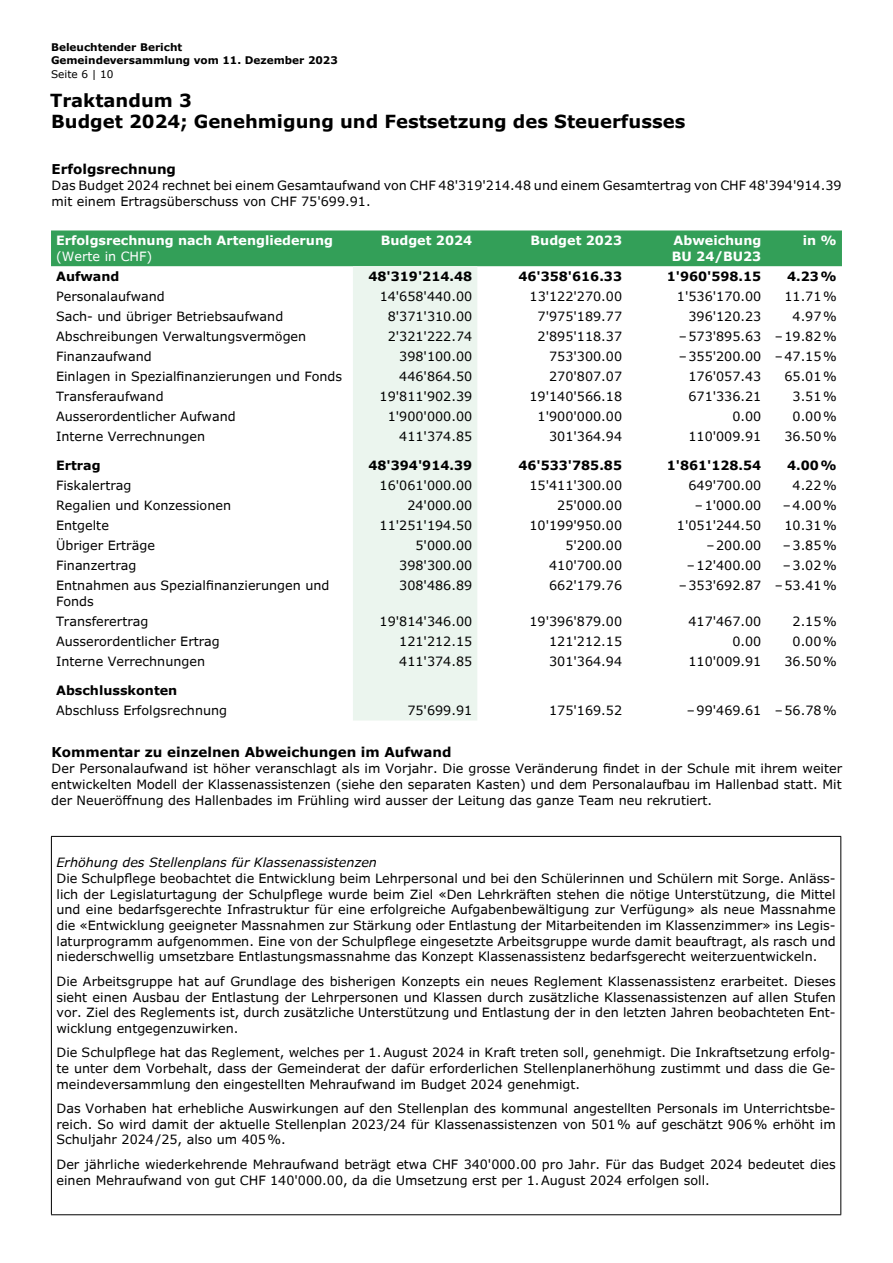
<style>
.page{position:relative;width:893px;height:1263px;background:#fff}
.page>*{position:absolute;margin:0;border:0;box-sizing:border-box;transform-origin:0 0}
.t1{font:700 18px/21px "Verdana Pro";color:#000}
.t2{font:700 13.5px "Verdana Pro";color:#000}
.t3{font:12.75px/15.8px "Verdana Pro";color:#000;text-align:justify}
.t4{font:700 12.75px "Verdana Pro";color:#000}
.t5{font:700 12.75px/15.8px "Verdana Pro";color:#fff}
.t6{font:italic 12.75px "Verdana Pro";color:#000}
.t7{font:12.75px "Verdana Pro";color:#fff}
.t8{font:700 10.5px/13.5px "Verdana Pro";color:#000}
.t9{font:10.5px "Verdana Pro";color:#000}
</style>
<div class="page">
<div style="left:51px;top:230px;width:791px;height:36px;background:#339f58"></div>
<div style="left:353px;top:266px;width:124px;height:454px;background:#ebf5ee"></div>
<hr style="left:51px;top:836px;width:790px;height:1px;background:#000">
<hr style="left:51px;top:837px;width:1px;height:377px;background:#000">
<hr style="left:840px;top:837px;width:1px;height:377px;background:#000">
<hr style="left:51px;top:1214px;width:790px;height:1px;background:#000">
<p class="t8" style="left:51px;top:40px;width:288px">Beleuchtender Bericht<br>Gemeindeversammlung vom 11. Dezember 2023</p>
<p class="t9" style="left:51px;top:67px;width:64px">Seite 6 | 10</p>
<h1 class="t1" style="left:50px;top:90px;width:637px">Traktandum 3<br>Budget 2024; Genehmigung und Festsetzung des Steuerfusses</h1>
<p class="t2" style="left:52px;top:161px;width:126px">Erfolgsrechnung</p>
<p class="t3" style="left:51px;top:178px;width:792px">Das Budget 2024 rechnet bei einem Gesamtaufwand von CHF 48'319'214.48 und einem Gesamtertrag von CHF 48'394'914.39 mit einem Ertragsüberschuss von CHF 75'699.91.</p>
<p class="t5" style="left:56px;top:233px;width:278px">Erfolgsrechnung nach Artengliederung</p>
<p class="t7" style="left:56px;top:248px;width:98px">(Werte in CHF)</p>
<p class="t5" style="left:381px;top:233px;width:93px">Budget 2024</p>
<p class="t5" style="left:531px;top:233px;width:93px">Budget 2023</p>
<p class="t5" style="left:672px;top:233px;width:91px">Abweichung<br>BU 24/BU23</p>
<p class="t5" style="left:803px;top:233px;width:36px">in %</p>
<p class="t4" style="left:56px;top:268px;width:65px">Aufwand</p>
<p class="t4" style="left:368px;top:268px;width:105px">48'319'214.48</p>
<p class="t4" style="left:518px;top:268px;width:105px">46'358'616.33</p>
<p class="t4" style="left:667px;top:268px;width:96px">1'960'598.15</p>
<p class="t4" style="left:787px;top:268px;width:51px">4.23 %</p>
<p class="t3" style="left:56px;top:289px;width:110px">Personalaufwand</p>
<p class="t3" style="left:380px;top:289px;width:94px">14'658'440.00</p>
<p class="t3" style="left:530px;top:289px;width:94px">13'122'270.00</p>
<p class="t3" style="left:677px;top:289px;width:86px">1'536'170.00</p>
<p class="t3" style="left:784px;top:289px;width:54px">11.71 %</p>
<p class="t3" style="left:56px;top:309px;width:229px">Sach- und übriger Betriebsaufwand</p>
<p class="t3" style="left:388px;top:309px;width:86px">8'371'310.00</p>
<p class="t3" style="left:538px;top:309px;width:86px">7'975'189.77</p>
<p class="t3" style="left:688px;top:309px;width:74px">396'120.23</p>
<p class="t3" style="left:793px;top:309px;width:46px">4.97 %</p>
<p class="t3" style="left:56px;top:329px;width:252px">Abschreibungen Verwaltungsvermögen</p>
<p class="t3" style="left:388px;top:329px;width:86px">2'321'222.74</p>
<p class="t3" style="left:538px;top:329px;width:86px">2'895'118.37</p>
<p class="t3" style="left:679px;top:329px;width:160px">– 573'895.63 – 19.82 %</p>
<p class="t3" style="left:56px;top:349px;width:97px">Finanzaufwand</p>
<p class="t3" style="left:399px;top:349px;width:74px">398'100.00</p>
<p class="t3" style="left:549px;top:349px;width:74px">753'300.00</p>
<p class="t3" style="left:679px;top:349px;width:160px">– 355'200.00 – 47.15 %</p>
<p class="t3" style="left:56px;top:368px;width:288px">Einlagen in Spezialfinanzierungen und Fonds</p>
<p class="t3" style="left:399px;top:368px;width:74px">446'864.50</p>
<p class="t3" style="left:549px;top:368px;width:74px">270'807.07</p>
<p class="t3" style="left:688px;top:368px;width:74px">176'057.43</p>
<p class="t3" style="left:784px;top:368px;width:54px">65.01 %</p>
<p class="t3" style="left:56px;top:388px;width:109px">Transferaufwand</p>
<p class="t3" style="left:380px;top:388px;width:94px">19'811'902.39</p>
<p class="t3" style="left:529px;top:388px;width:94px">19'140'566.18</p>
<p class="t3" style="left:688px;top:388px;width:74px">671'336.21</p>
<p class="t3" style="left:793px;top:388px;width:46px">3.51 %</p>
<p class="t3" style="left:56px;top:408px;width:181px">Ausserordentlicher Aufwand</p>
<p class="t3" style="left:388px;top:408px;width:86px">1'900'000.00</p>
<p class="t3" style="left:538px;top:408px;width:86px">1'900'000.00</p>
<p class="t3" style="left:732px;top:408px;width:30px">0.00</p>
<p class="t3" style="left:792px;top:408px;width:46px">0.00 %</p>
<p class="t3" style="left:56px;top:428px;width:151px">Interne Verrechnungen</p>
<p class="t3" style="left:399px;top:428px;width:74px">411'374.85</p>
<p class="t3" style="left:549px;top:428px;width:74px">301'364.94</p>
<p class="t3" style="left:688px;top:428px;width:74px">110'009.91</p>
<p class="t3" style="left:784px;top:428px;width:54px">36.50 %</p>
<p class="t4" style="left:56px;top:457px;width:46px">Ertrag</p>
<p class="t4" style="left:368px;top:457px;width:105px">48'394'914.39</p>
<p class="t4" style="left:518px;top:457px;width:105px">46'533'785.85</p>
<p class="t4" style="left:667px;top:457px;width:96px">1'861'128.54</p>
<p class="t4" style="left:787px;top:457px;width:51px">4.00 %</p>
<p class="t3" style="left:56px;top:478px;width:77px">Fiskalertrag</p>
<p class="t3" style="left:380px;top:478px;width:94px">16'061'000.00</p>
<p class="t3" style="left:529px;top:478px;width:94px">15'411'300.00</p>
<p class="t3" style="left:688px;top:478px;width:74px">649'700.00</p>
<p class="t3" style="left:793px;top:478px;width:46px">4.22 %</p>
<p class="t3" style="left:56px;top:498px;width:176px">Regalien und Konzessionen</p>
<p class="t3" style="left:407px;top:498px;width:66px">24'000.00</p>
<p class="t3" style="left:557px;top:498px;width:66px">25'000.00</p>
<p class="t3" style="left:695px;top:498px;width:68px">– 1'000.00</p>
<p class="t3" style="left:783px;top:498px;width:55px">– 4.00 %</p>
<p class="t3" style="left:56px;top:518px;width:54px">Entgelte</p>
<p class="t3" style="left:380px;top:518px;width:94px">11'251'194.50</p>
<p class="t3" style="left:529px;top:518px;width:94px">10'199'950.00</p>
<p class="t3" style="left:677px;top:518px;width:86px">1'051'244.50</p>
<p class="t3" style="left:784px;top:518px;width:54px">10.31 %</p>
<p class="t3" style="left:56px;top:538px;width:100px">Übriger Erträge</p>
<p class="t3" style="left:415px;top:538px;width:58px">5'000.00</p>
<p class="t3" style="left:565px;top:538px;width:58px">5'200.00</p>
<p class="t3" style="left:706px;top:538px;width:56px">– 200.00</p>
<p class="t3" style="left:783px;top:538px;width:55px">– 3.85 %</p>
<p class="t3" style="left:56px;top:558px;width:82px">Finanzertrag</p>
<p class="t3" style="left:399px;top:558px;width:74px">398'300.00</p>
<p class="t3" style="left:549px;top:558px;width:74px">410'700.00</p>
<p class="t3" style="left:687px;top:558px;width:76px">– 12'400.00</p>
<p class="t3" style="left:783px;top:558px;width:55px">– 3.02 %</p>
<p class="t3" style="left:56px;top:578px;width:275px">Entnahmen aus Spezialfinanzierungen und<br>Fonds</p>
<p class="t3" style="left:399px;top:578px;width:74px">308'486.89</p>
<p class="t3" style="left:549px;top:578px;width:74px">662'179.76</p>
<p class="t3" style="left:679px;top:578px;width:160px">– 353'692.87 – 53.41 %</p>
<p class="t3" style="left:56px;top:613px;width:94px">Transferertrag</p>
<p class="t3" style="left:380px;top:613px;width:94px">19'814'346.00</p>
<p class="t3" style="left:529px;top:613px;width:94px">19'396'879.00</p>
<p class="t3" style="left:688px;top:613px;width:74px">417'467.00</p>
<p class="t3" style="left:793px;top:613px;width:46px">2.15 %</p>
<p class="t3" style="left:56px;top:633px;width:165px">Ausserordentlicher Ertrag</p>
<p class="t3" style="left:399px;top:633px;width:74px">121'212.15</p>
<p class="t3" style="left:549px;top:633px;width:74px">121'212.15</p>
<p class="t3" style="left:732px;top:633px;width:30px">0.00</p>
<p class="t3" style="left:793px;top:633px;width:46px">0.00 %</p>
<p class="t3" style="left:56px;top:653px;width:151px">Interne Verrechnungen</p>
<p class="t3" style="left:399px;top:653px;width:74px">411'374.85</p>
<p class="t3" style="left:549px;top:653px;width:74px">301'364.94</p>
<p class="t3" style="left:688px;top:653px;width:74px">110'009.91</p>
<p class="t3" style="left:784px;top:653px;width:54px">36.50 %</p>
<p class="t4" style="left:56px;top:682px;width:123px">Abschlusskonten</p>
<p class="t3" style="left:56px;top:703px;width:173px">Abschluss Erfolgsrechnung</p>
<p class="t3" style="left:407px;top:703px;width:66px">75'699.91</p>
<p class="t3" style="left:549px;top:703px;width:74px">175'169.52</p>
<p class="t3" style="left:687px;top:703px;width:151px">– 99'469.61 – 56.78 %</p>
<p class="t2" style="left:52px;top:743px;width:401px">Kommentar zu einzelnen Abweichungen im Aufwand</p>
<p class="t3" style="left:51px;top:761px;width:792px">Der Personalaufwand ist höher veranschlagt als im Vorjahr. Die grosse Veränderung findet in der Schule mit ihrem weiter entwickelten Modell der Klassenassistenzen (siehe den separaten Kasten) und dem Personalaufbau im Hallenbad statt. Mit der Neueröffnung des Hallenbades im Frühling wird ausser der Leitung das ganze Team neu rekrutiert.</p>
<p class="t6" style="left:57px;top:854px;width:322px">Erhöhung des Stellenplans für Klassenassistenzen</p>
<p class="t3" style="left:57px;top:870px;width:781px">Die Schulpflege beobachtet die Entwicklung beim Lehrpersonal und bei den Schülerinnen und Schülern mit Sorge. Anläss&shy;lich der Legislaturtagung der Schulpflege wurde beim Ziel «Den Lehrkräften stehen die nötige Unterstützung, die Mittel und eine bedarfsgerechte Infrastruktur für eine erfolgreiche Aufgabenbewältigung zur Verfügung» als neue Massnahme die «Entwicklung geeigneter Massnahmen zur Stärkung oder Entlastung der Mitarbeitenden im Klassenzimmer» ins Legis&shy;laturprogramm aufgenommen. Eine von der Schulpflege eingesetzte Arbeitsgruppe wurde damit beauftragt, als rasch und niederschwellig umsetzbare Entlastungsmassnahme das Konzept Klassenassistenz bedarfsgerecht weiterzuentwickeln.</p>
<p class="t3" style="left:57px;top:973px;width:781px">Die Arbeitsgruppe hat auf Grundlage des bisherigen Konzepts ein neues Reglement Klassenassistenz erarbeitet. Dieses sieht einen Ausbau der Entlastung der Lehrpersonen und Klassen durch zusätzliche Klassenassistenzen auf allen Stufen vor. Ziel des Reglements ist, durch zusätzliche Unterstützung und Entlastung der in den letzten Jahren beobachteten Ent&shy;wicklung entgegenzuwirken.</p>
<p class="t3" style="left:57px;top:1045px;width:781px">Die Schulpflege hat das Reglement, welches per 1. August 2024 in Kraft treten soll, genehmigt. Die Inkraftsetzung erfolg&shy;te unter dem Vorbehalt, dass der Gemeinderat der dafür erforderlichen Stellenplanerhöhung zustimmt und dass die Ge&shy;meindeversammlung den eingestellten Mehraufwand im Budget 2024 genehmigt.</p>
<p class="t3" style="left:57px;top:1101px;width:781px">Das Vorhaben hat erhebliche Auswirkungen auf den Stellenplan des kommunal angestellten Personals im Unterrichtsbe&shy;reich. So wird damit der aktuelle Stellenplan 2023/24 für Klassenassistenzen von 501 % auf geschätzt 906 % erhöht im Schuljahr 2024 /25, also um 405 %.</p>
<p class="t3" style="left:57px;top:1156px;width:781px">Der jährliche wiederkehrende Mehraufwand beträgt etwa CHF 340'000.00 pro Jahr. Für das Budget 2024 bedeutet dies einen Mehraufwand von gut CHF 140'000.00, da die Umsetzung erst per 1. August 2024 erfolgen soll.</p>
</div>
